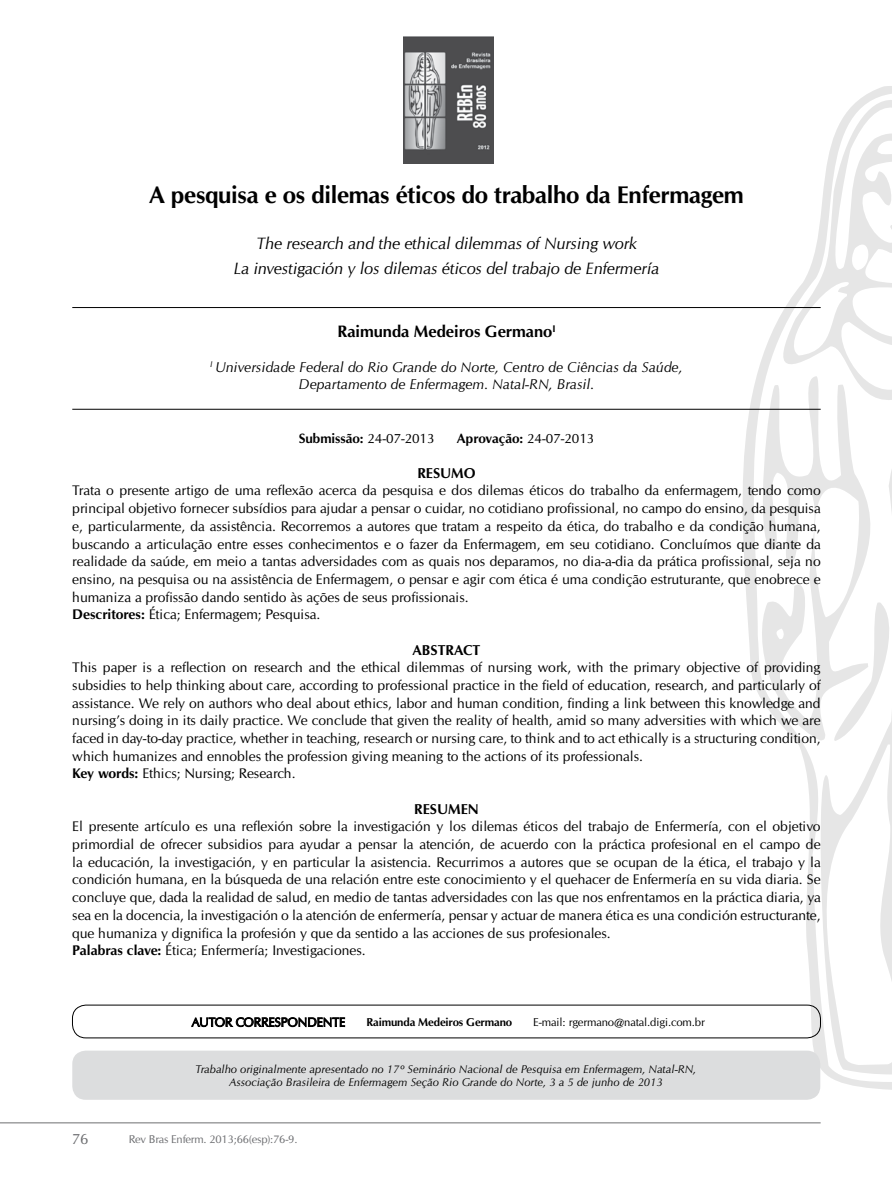
<style>
.page{position:relative;width:893px;height:1191px;background:#fff}
.page>*{position:absolute;margin:0;border:0;box-sizing:border-box;transform-origin:0 0}
.t1{font:700 24px "URW Classico";letter-spacing:-.01em;color:#000}
.t2{font:italic 16.5px/25.2px "URW Classico";letter-spacing:-.01em;color:#000;text-align:center}
.t3{font:700 16.5px "URW Classico";color:#000}
.t4{font:15px "URW Classico";color:#6d6e71}
.t5{font:italic 14.25px/17.1px "URW Classico";color:#000;text-align:center}
.t6{font:700 14.25px "URW Classico";color:#000}
.t7{font:13.95px/17.7px "URW Classico";color:#000}
.t8{font:700 13.5px "URW Classico";color:#000}
.t9{font:12.45px "URW Classico";letter-spacing:-.01em;color:#000}
.t10{font:11.4px "URW Classico";letter-spacing:-.01em;color:#000}
.t11{font:700 11.4px "URW Classico";letter-spacing:-.01em;color:#000}
.t12{font:italic 11.25px/13.5px "URW Classico";color:#000;text-align:center}
.t13{font:11.25px "URW Classico";letter-spacing:-.015em;color:#6d6e71}
.s1{font-weight:400}
.s2{font-weight:700}
</style>
<div class="page">
<svg style="left:719px;top:86px;width:173px;height:1003px"></svg>
<hr style="left:0;top:1122px;width:821px;height:1px;background:#6d6e71">
<img style="left:403px;top:37px;width:90px;height:127px">
<hr style="left:72px;top:307px;width:749px;height:1px;background:#000">
<hr style="left:72px;top:409px;width:749px;height:1px;background:#000">
<div style="left:72px;top:1005px;width:749px;height:33px;border:1px solid #000;border-radius:14px"></div>
<svg style="left:192px;top:1017px;width:153px;height:9px"></svg>
<div style="left:72px;top:1050px;width:748px;height:49px;background:#dcddde;border-radius:14px"></div>
<h1 class="t1" style="left:149px;top:180px;width:596px">A pesquisa e os dilemas éticos do trabalho da Enfermagem</h1>
<p class="t2" style="left:234px;top:231px;width:427px">The research and the ethical dilemmas of Nursing work<br>La investigación y los dilemas éticos del trabajo de Enfermería</p>
<p class="t3" style="left:337px;top:321px;width:220px">Raimunda Medeiros Germano<sup>I</sup></p>
<p class="t5" style="left:210px;top:358px;width:474px"><sup>I</sup> Universidade Federal do Rio Grande do Norte, Centro de Ciências da Saúde,<br>Departamento de Enfermagem. Natal-RN, Brasil.</p>
<p class="t8" style="left:299px;top:430px;width:137px">Submissão: <span class="s1">24-07-2013</span></p>
<p class="t8" style="left:457px;top:430px;width:139px">Aprovação: <span class="s1">24-07-2013</span></p>
<p class="t6" style="left:417px;top:464px;width:60px">RESUMO</p>
<p class="t7" style="left:72px;top:482px;width:750px">Trata o presente artigo de uma reflexão acerca da pesquisa e dos dilemas éticos do trabalho da enfermagem, tendo como principal objetivo fornecer subsídios para ajudar a pensar o cuidar, no cotidiano profissional, no campo do ensino, da pesquisa e, particularmente, da assistência. Recorremos a autores que tratam a respeito da ética, do trabalho e da condição humana, buscando a articulação entre esses conhecimentos e o fazer da Enfermagem, em seu cotidiano. Concluímos que diante da realidade da saúde, em meio a tantas adversidades com as quais nos deparamos, no dia-a-dia da prática profissional, seja no ensino, na pesquisa ou na assistência de Enfermagem, o pensar e agir com ética é uma condição estruturante, que enobrece e humaniza a profissão dando sentido às ações de seus profissionais.<br><span class="s2">Descritores:</span> Ética; Enfermagem; Pesquisa.</p>
<p class="t6" style="left:412px;top:641px;width:69px">ABSTRACT</p>
<p class="t7" style="left:72px;top:659px;width:750px">This paper is a reflection on research and the ethical dilemmas of nursing work, with the primary objective of providing subsidies to help thinking about care, according to professional practice in the field of education, research, and particularly of assistance. We rely on authors who deal about ethics, labor and human condition, finding a link between this knowledge and nursing’s doing in its daily practice. We conclude that given the reality of health, amid so many adversities with which we are faced in day-to-day practice, whether in teaching, research or nursing care, to think and to act ethically is a structuring condition, which humanizes and ennobles the profession giving meaning to the actions of its professionals.<br><span class="s2">Key words:</span> Ethics; Nursing; Research.</p>
<p class="t6" style="left:414px;top:800px;width:66px">RESUMEN</p>
<p class="t7" style="left:72px;top:818px;width:750px">El presente artículo es una reflexión sobre la investigación y los dilemas éticos del trabajo de Enfermería, con el objetivo primordial de ofrecer subsidios para ayudar a pensar la atención, de acuerdo con la práctica profesional en el campo de la educación, la investigación, y en particular la asistencia. Recurrimos a autores que se ocupan de la ética, el trabajo y la condición humana, en la búsqueda de una relación entre este conocimiento y el quehacer de Enfermería en su vida diaria. Se concluye que, dada la realidad de salud, en medio de tantas adversidades con las que nos enfrentamos en la práctica diaria, ya sea en la docencia, la investigación o la atención de enfermería, pensar y actuar de manera ética es una condición estructurante, que humaniza y dignifica la profesión y que da sentido a las acciones de sus profesionales.<br><span class="s2">Palabras clave:</span> Ética; Enfermería; Investigaciones.</p>
<p class="t9" style="left:192px;top:1015px;width:155px">AUTOR CORRESPONDENTE</p>
<p class="t11" style="left:366px;top:1015px;width:147px">Raimunda Medeiros Germano</p>
<p class="t10" style="left:533px;top:1015px;width:173px">E-mail: rgermano@natal.digi.com.br</p>
<p class="t12" style="left:195px;top:1062px;width:503px">Trabalho originalmente apresentado no 17º Seminário Nacional de Pesquisa em Enfermagem, Natal-RN,<br>Associação Brasileira de Enfermagem Seção Rio Grande do Norte, 3 a 5 de junho de 2013</p>
<p class="t4" style="left:72px;top:1130px;width:18px">76</p>
<p class="t13" style="left:129px;top:1133px;width:170px">Rev Bras Enferm. 2013;66(esp):76-9.</p>
</div>
